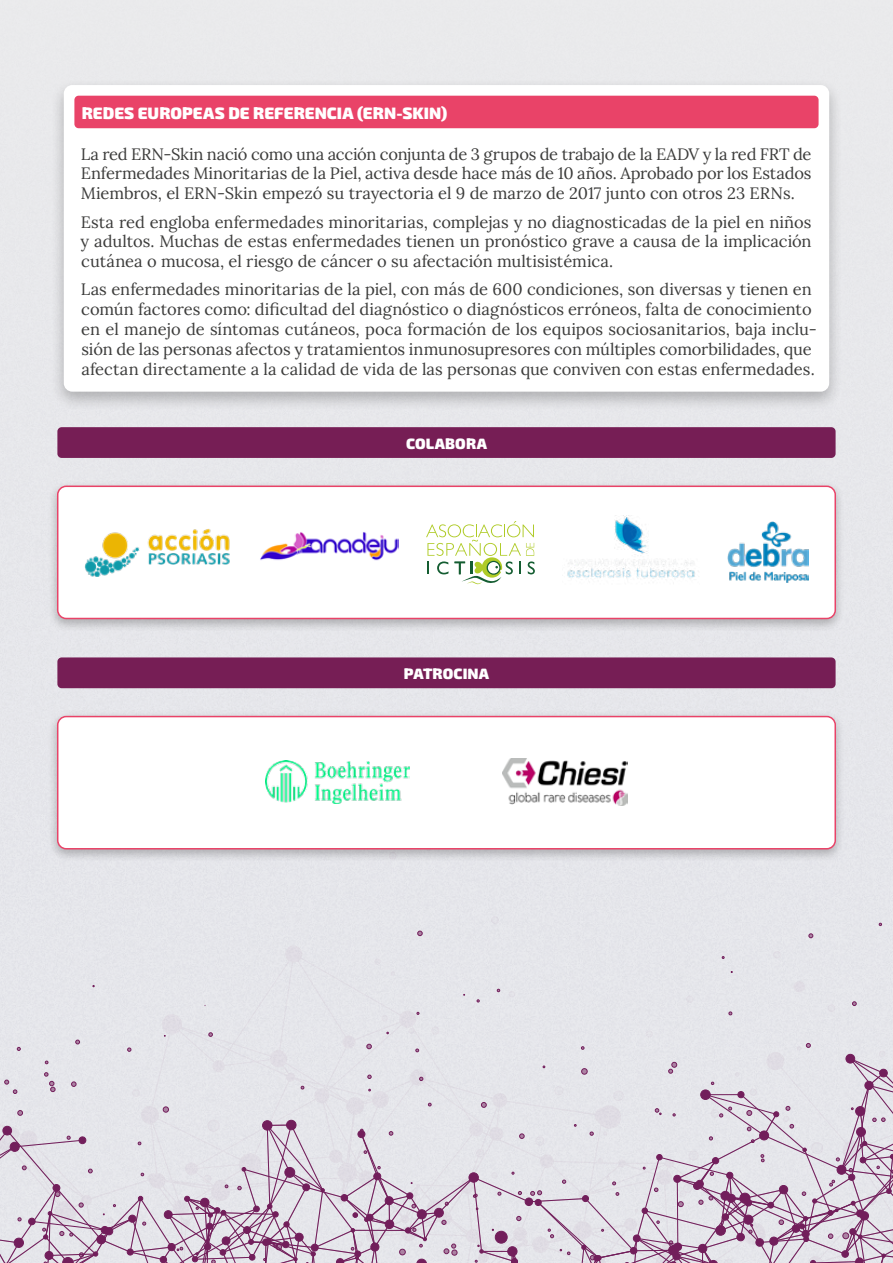
<style>
.page{position:relative;width:893px;height:1263px;background:#fff}
.page>*{position:absolute;margin:0;border:0;box-sizing:border-box;transform-origin:0 0}
.t1{font:16.5px/19.8px "Lora";color:#3c3c3b;text-align:justify}
.t2{font:900 16.5px "Exo 2";letter-spacing:.005em;color:#fff}
.t3{font:900 15px "Exo 2";letter-spacing:.005em;color:#fff}
</style>
<div class="page">
<div style="left:0;top:0;width:893px;height:953px;background:#e7e8eb"></div>
<div style="left:286px;top:946px;width:16px;height:16px;background:#dfdbe3;border-radius:50%"></div>
<div style="left:286px;top:946px;width:16px;height:16px;border:1px solid #721e5b;border-radius:50%"></div>
<svg style="left:492px;top:917px;width:6px;height:6px"></svg>
<div style="left:491px;top:917px;width:7px;height:6px;border:1px solid #721e5b;border-radius:50%"></div>
<div style="left:774px;top:951px;width:6px;height:7px;border:1px solid #721e5b;border-radius:50%"></div>
<svg style="left:417px;top:931px;width:5px;height:5px"></svg>
<svg style="left:809px;top:934px;width:4px;height:4px"></svg>
<svg style="left:0;top:953px;width:893px;height:310px;background:#ddd9e1"></svg>
<div style="left:57px;top:657px;width:779px;height:31px;background:#761e55;border-radius:4px"></div>
<div style="left:57px;top:427px;width:779px;height:31px;background:#761e55;border-radius:4px"></div>
<div style="left:48px;top:711px;width:797px;height:152px;background:#000;opacity:.25"></div>
<div style="left:58px;top:716px;width:777px;height:133px;background:#fff;border-radius:9px"></div>
<div style="left:57px;top:716px;width:779px;height:133px;border:2px solid #e94368;border-radius:9px"></div>
<img style="left:266px;top:760px;width:144px;height:44px">
<img style="left:503px;top:759px;width:124px;height:46px">
<div style="left:50px;top:78px;width:793px;height:333px;background:#000;opacity:.25"></div>
<div style="left:64px;top:85px;width:765px;height:307px;background:#fff;border-radius:9px"></div>
<div style="left:74px;top:96px;width:745px;height:32px;background:#e94368;border-radius:4px"></div>
<div style="left:48px;top:481px;width:797px;height:152px;background:#000;opacity:.25"></div>
<img style="left:58px;top:486px;width:777px;height:132px">
<div style="left:57px;top:485px;width:779px;height:134px;border:2px solid #e94368;border-radius:9px"></div>
<img style="left:727px;top:522px;width:81px;height:61px">
<svg style="left:426px;top:521px;width:109px;height:63px"></svg>
<img style="left:85px;top:528px;width:146px;height:49px">
<img style="left:259px;top:521px;width:139px;height:62px">
<img style="left:563px;top:515px;width:136px;height:74px">
<p class="t2" style="left:82px;top:99px;width:367px">REDES EUROPEAS DE REFERENCIA (ERN-SKIN)</p>
<p class="t1" style="left:81px;top:143px;width:732px">La red ERN-Skin nació como una acción conjunta de 3 grupos de trabajo de la EADV y la red FRT de Enfermedades Minoritarias de la Piel, activa desde hace más de 10 años. Aprobado por los Estados Miembros, el ERN-Skin empezó su trayectoria el 9 de marzo de 2017 junto con otros 23 ERNs.</p>
<p class="t1" style="left:81px;top:211px;width:733px">Esta red engloba enfermedades minoritarias, complejas y no diagnosticadas de la piel en niños y adultos. Muchas de estas enfermedades tienen un pronóstico grave a causa de la implicación cutánea o mucosa, el riesgo de cáncer o su afectación multisistémica.</p>
<p class="t1" style="left:81px;top:279px;width:737px;text-align:left">Las enfermedades minoritarias de la piel, con más de 600 condiciones, son diversas y tienen en común factores como: dificultad del diagnóstico o diagnósticos erróneos, falta de conocimiento en el manejo de síntomas cutáneos, poca formación de los equipos sociosanitarios, baja inclu&shy;sión de las personas afectos y tratamientos inmunosupresores con múltiples comorbilidades, que afectan directamente a la calidad de vida de las personas que conviven con estas enfermedades.</p>
<p class="t3" style="left:406px;top:431px;width:82px">COLABORA</p>
<p class="t3" style="left:404px;top:661px;width:87px">PATROCINA</p>
</div>
